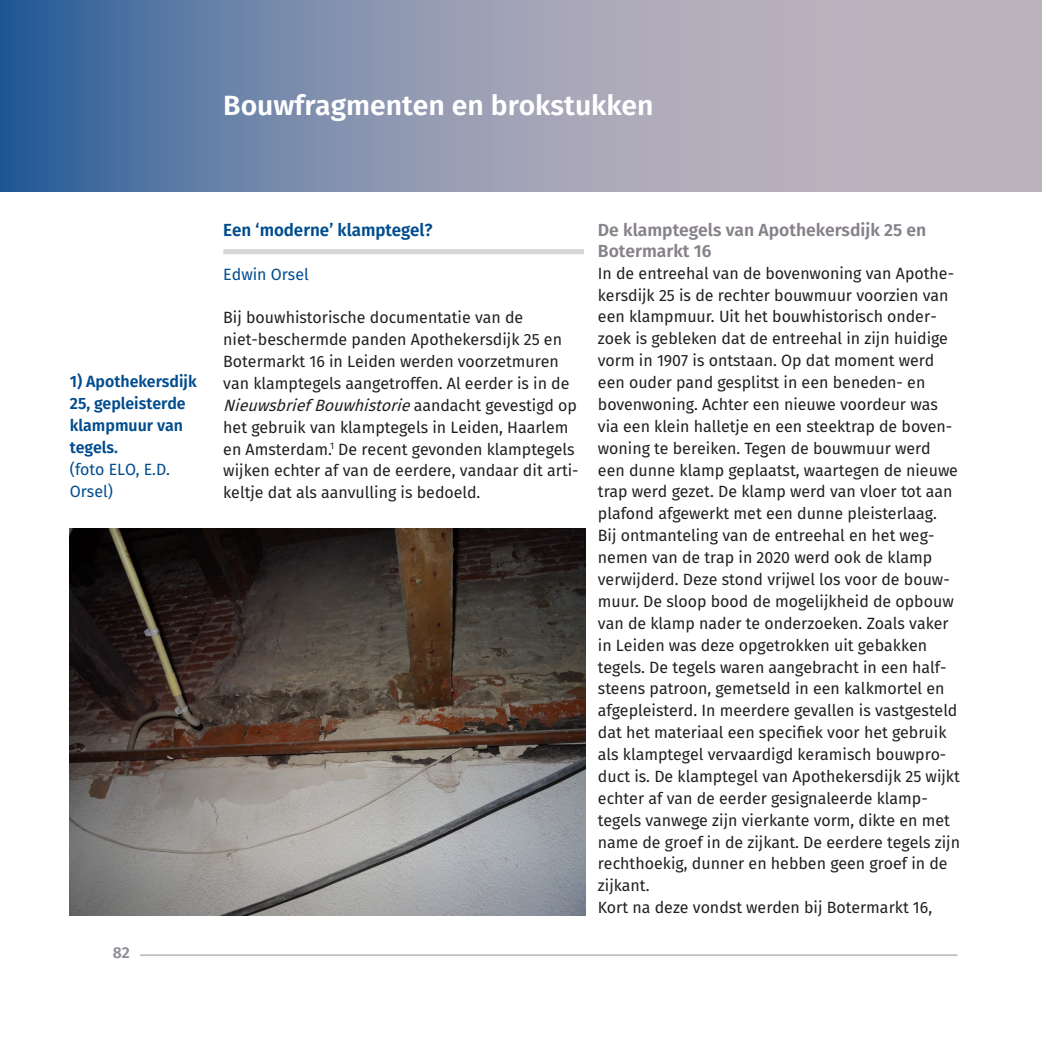
<style>
.page{position:relative;width:1042px;height:1042px;background:#fff}
.page>*{position:absolute;margin:0;border:0;box-sizing:border-box;transform-origin:0 0}
.t1{font:600 27.82px "Fira Sans";color:#fff}
.grijs_titeltje{font:600 17.5px/21px "Fira Sans";color:#87818a}
.t2{font:600 17.5px "Fira Sans";color:#004c8f}
.t3{font:16.28px/21.9px "Fira Sans";color:#231f20}
.t4{font:600 16.28px/21.9px "Fira Sans";color:#004c8f}
.t5{font:16.28px/21.9px "Fira Sans";color:#004c8f}
.t6{font:600 15.75px "Fira Sans";color:#918b94}
.s1{font-style:italic}
</style>
<div class="page">
<svg style="left:0;top:0;width:1042px;height:192px;background:#8f98b2"></svg>
<div style="left:223px;top:249px;width:361px;height:5px;background:#d5d6d8"></div>
<img style="left:69px;top:528px;width:516px;height:387px">
<hr style="left:140px;top:954px;width:817px;height:2px;background:#c2bcc2">
<p class="t1" style="left:223px;top:86px;width:432px">Bouwfragmenten en brokstukken</p>
<p class="t4" style="left:70px;top:372px;width:128px">1) Apothekersdijk<br>25, gepleisterde klampmuur van tegels.</p>
<p class="t5" style="left:70px;top:459px;width:102px">(foto ELO, E.D.<br>Orsel)</p>
<p class="t6" style="left:113px;top:941px;width:19px">82</p>
<p class="t2" style="left:223px;top:217px;width:211px">Een ‘moderne’ klamptegel?</p>
<p class="t5" style="left:223px;top:264px;width:87px">Edwin Orsel</p>
<p class="t3" style="left:223px;top:308px;width:357px">Bij bouwhistorische documentatie van de niet-beschermde panden Apothekersdijk 25 en Botermarkt 16 in Leiden werden voorzetmuren van klamptegels aangetroffen. Al eerder is in de <span class="s1">NieuwsbriefBouwhistorie</span>a a n d a c h t g e v e s t i g d o p het gebruik van klamptegels in Leiden, Haarlem en Amsterdam.<sup>1</sup> De recent gevonden klamptegels wijken echter af van de eerdere, vandaar dit arti&shy;keltje dat als aanvulling is bedoeld.</p>
<p class="grijs_titeltje" style="left:598px;top:220px;width:330px">De klamptegels van Apothekersdijk 25 en<br>Botermarkt 16</p>
<p class="t3" style="left:598px;top:263px;width:362px">In de entreehal van de bovenwoning van Apothe&shy;kersdijk 25 is de rechter bouwmuur voorzien van een klampmuur. Uit het bouwhistorisch onder&shy;zoek is gebleken dat de entreehal in zijn huidige vorm in 1907 is ontstaan. Op dat moment werd een ouder pand gesplitst in een beneden- en bovenwoning. Achter een nieuwe voordeur was via een klein halletje en een steektrap de boven&shy;woning te bereiken. Tegen de bouwmuur werd een dunne klamp geplaatst, waartegen de nieuwe trap werd gezet. De klamp werd van vloer tot aan plafond afgewerkt met een dunne pleisterlaag.</p>
<p class="t3" style="left:598px;top:526px;width:364px">Bij ontmanteling van de entreehal en het weg&shy;nemen van de trap in 2020 werd ook de klamp verwijderd. Deze stond vrijwel los voor de bouw&shy;muur. De sloop bood de mogelijkheid de opbouw van de klamp nader te onderzoeken. Zoals vaker in Leiden was deze opgetrokken uit gebakken tegels. De tegels waren aangebracht in een half&shy;steens patroon, gemetseld in een kalkmortel en afgepleisterd. In meerdere gevallen is vastgesteld dat het materiaal een specifiek voor het gebruik als klamptegel vervaardigd keramisch bouwpro&shy;duct is. De klamptegel van Apothekersdijk 25 wijkt echter af van de eerder gesignaleerde klamp&shy;tegels vanwege zijn vierkante vorm, dikte en met name de groef in de zijkant. De eerdere tegels zijn rechthoekig, dunner en hebben geen groef in de zijkant.</p>
<p class="t3" style="left:598px;top:898px;width:336px">Kort na deze vondst werden bij Botermarkt 16,</p>
</div>
